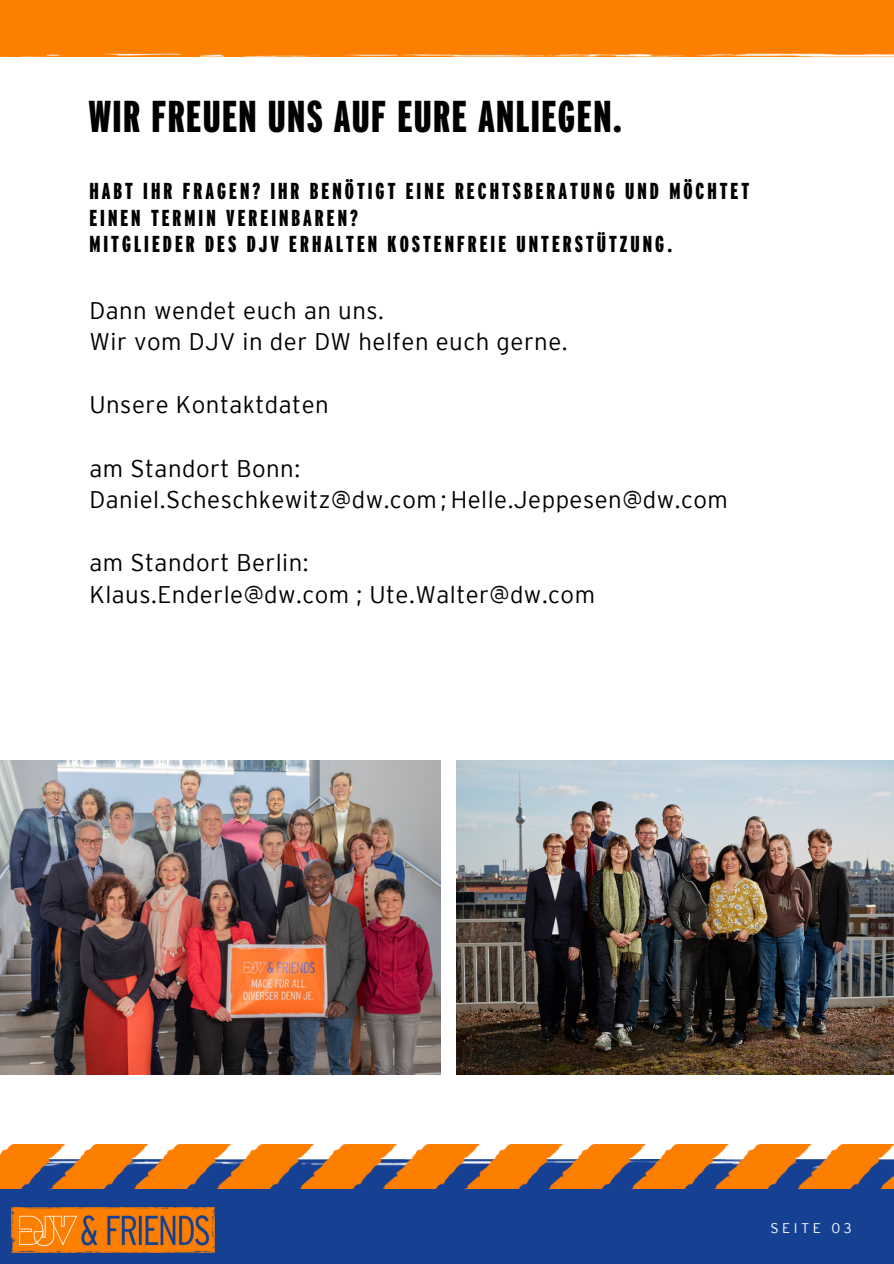
<style>
.page{position:relative;width:894px;height:1264px;background:#fff}
.page>*{position:absolute;margin:0;border:0;box-sizing:border-box;transform-origin:0 0}
.t1{font:44.55px "Interstate Black Comp";letter-spacing:.03em;color:#000}
.t2{font:300 24px/31.5px "Interstate";letter-spacing:.02em;color:#000}
.t3{font:23.1px "Interstate Black Comp";letter-spacing:.13em;color:#000}
.t4{font:300 13.95px "Interstate";letter-spacing:.25em;color:#fff}
</style>
<div class="page">
<div style="left:0;top:1188px;width:893px;height:75px;background:#164193"></div>
<img style="left:0;top:1144px;width:893px;height:44px">
<img style="left:11px;top:1207px;width:203px;height:45px">
<div style="left:0;top:0;width:893px;height:57px;background:#fd7f00"></div>
<img style="left:0;top:760px;width:440px;height:314px">
<img style="left:456px;top:760px;width:437px;height:314px">
<p class="t1" style="left:88px;top:91px;width:535px">WIR FREUEN UNS AUF EURE ANLIEGEN.</p>
<p class="t3" style="left:89px;top:178px;width:661px">HABT IHR FRAGEN? IHR BENÖTIGT EINE RECHTSBERATUNG UND MÖCHTET</p>
<p class="t3" style="left:89px;top:205px;width:270px">EINEN TERMIN VEREINBAREN?</p>
<p class="t3" style="left:89px;top:231px;width:584px">MITGLIEDER DES DJV ERHALTEN KOSTENFREIE UNTERSTÜTZUNG.</p>
<p class="t2" style="left:89px;top:296px;width:296px">Dann wendet euch an uns.</p>
<p class="t2" style="left:89px;top:328px;width:479px">Wir vom DJV in der DW helfen euch gerne.</p>
<p class="t2" style="left:89px;top:391px;width:241px">Unsere Kontaktdaten</p>
<p class="t2" style="left:89px;top:454px;width:639px">am Standort Bonn:<br>Daniel.Scheschkewitz@dw.com ;Helle.Jeppesen@dw.com</p>
<p class="t2" style="left:89px;top:549px;width:221px">am Standort Berlin:</p>
<p class="t2" style="left:89px;top:580px;width:507px">Klaus.Enderle@dw.com ; Ute.Walter@dw.com</p>
<p class="t4" style="left:770px;top:1223px;width:83px">SEITE 03</p>
</div>
